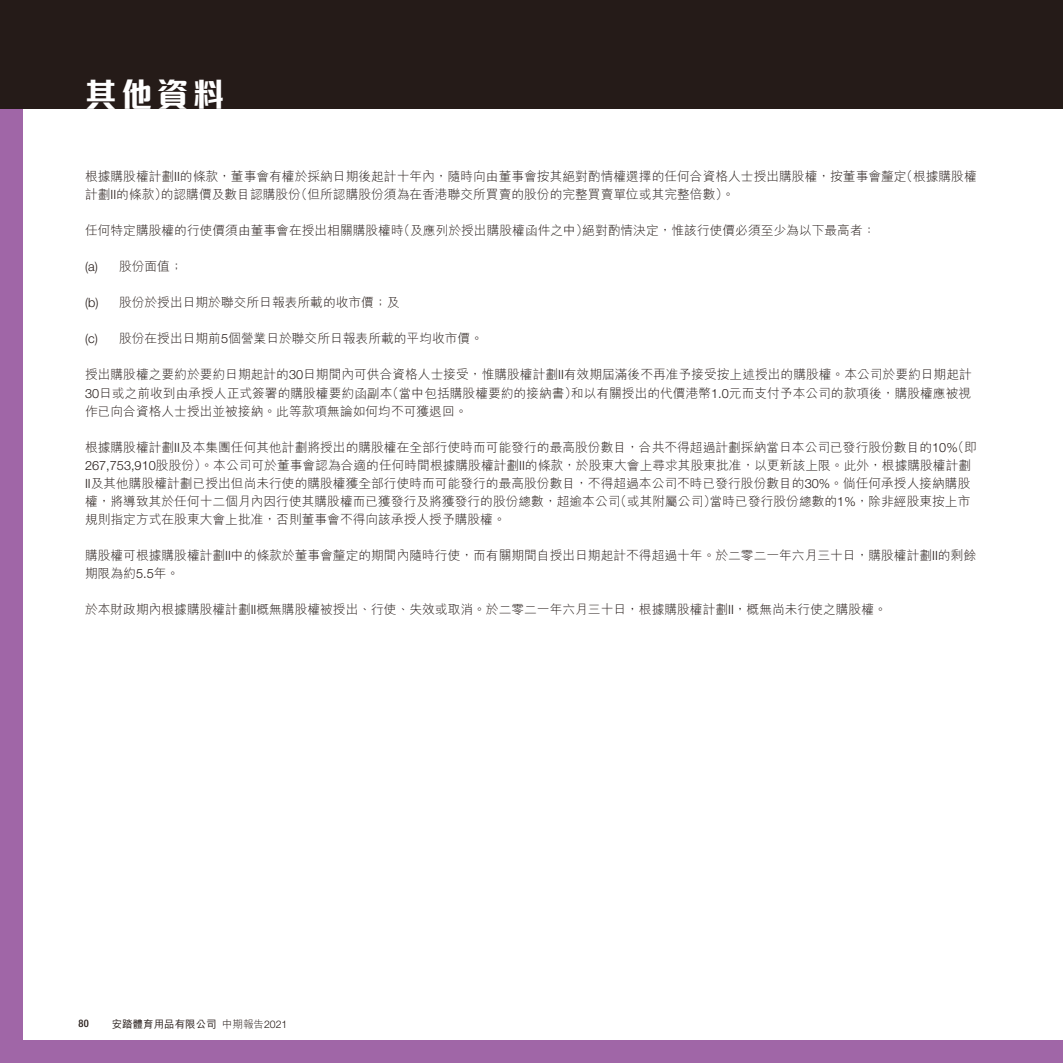
<style>
.page{position:relative;width:1063px;height:1063px;background:#fff}
.page>*{position:absolute;margin:0;border:0;box-sizing:border-box;transform-origin:0 0}
.t1{font:800 33px "M Elle HK";color:#fff;scale:.95 1}
.t2{font:300 12.75px/18px "M Hei HK";color:#231916}
.t3{font:500 10.5px "M Hei HK";color:#231916}
.t4{font:500 condensed 10.5px "Helvetica Neue LT Std";color:#231916}
.s1{font-family:"Helvetica Neue LT Std"}
.s2{font-weight:300}
.s3{font-family:"Helvetica Neue LT Std";font-weight:300}
</style>
<div class="page">
<div style="left:0;top:1041px;width:1063px;height:22px;background:#a066a7"></div>
<div style="left:0;top:0;width:22px;height:1063px;background:#a066a7"></div>
<div style="left:0;top:0;width:1063px;height:108px;background:#251b18"></div>
<h1 class="t1" style="left:85px;top:78px;width:148px">其他資料</h1>
<p class="t2" style="left:85px;top:168px;width:893px">根據購股權計劃<span class="s1">II</span>的條款，董事會有權於採納日期後起計十年內，隨時向由董事會按其絕對酌情權選擇的任何合資格人士授出購股權，按董事會釐定（根據購股權計劃<span class="s1">II</span>的條款）的認購價及數目認購股份（但所認購股份須為在香港聯交所買賣的股份的完整買賣單位或其完整倍數）。</p>
<p class="t2" style="left:85px;top:222px;width:792px">任何特定購股權的行使價須由董事會在授出相關購股權時（及應列於授出購股權函件之中）絕對酌情決定，惟該行使價必須至少為以下最高者：</p>
<p class="t2" style="left:85px;top:258px;width:99px"><span class="s1">(a)</span> 股份面值；</p>
<p class="t2" style="left:85px;top:294px;width:316px"><span class="s1">(b)</span> 股份於授出日期於聯交所日報表所載的收市價；及</p>
<p class="t2" style="left:85px;top:330px;width:400px"><span class="s1">(c)</span> 股份在授出日期前<span class="s1">5</span>個營業日於聯交所日報表所載的平均收市價。</p>
<p class="t2" style="left:85px;top:366px;width:888px;text-align:justify">授出購股權之要約於要約日期起計的<span class="s1">30</span>日期間內可供合資格人士接受，惟購股權計劃<span class="s1">II</span>有效期屆滿後不再准予接受按上述授出的購股權。本公司於要約日期起計<span class="s1">30</span>日或之前收到由承授人正式簽署的購股權要約函副本（當中包括購股權要約的接納書）和以有關授出的代價港幣<span class="s1">1.0</span>元而支付予本公司的款項後，購股權應被視作已向合資格人士授出並被接納。此等款項無論如何均不可獲退回。</p>
<p class="t2" style="left:85px;top:438px;width:893px">根據購股權計劃<span class="s1">II</span>及本集團任何其他計劃將授出的購股權在全部行使時而可能發行的最高股份數目，合共不得超過計劃採納當日本公司已發行股份數目的<span class="s1">10%</span>（即<span class="s1">267,753,910</span>股股份）。本公司可於董事會認為合適的任何時間根據購股權計劃<span class="s1">II</span>的條款，於股東大會上尋求其股東批准，以更新該上限。此外，根據購股權計劃<span class="s1">II</span>及其他購股權計劃已授出但尚未行使的購股權獲全部行使時而可能發行的最高股份數目，不得超過本公司不時已發行股份數目的<span class="s1">30%</span>。倘任何承授人接納購股權，將導致其於任何十二個月內因行使其購股權而已獲發行及將獲發行的股份總數，超逾本公司（或其附屬公司）當時已發行股份總數的<span class="s1">1%</span>，除非經股東按上市規則指定方式在股東大會上批准，否則董事會不得向該承授人授予購股權。</p>
<p class="t2" style="left:85px;top:546px;width:893px">購股權可根據購股權計劃<span class="s1">II</span>中的條款於董事會釐定的期間內隨時行使，而有關期間自授出日期起計不得超過十年。於二零二一年六月三十日，購股權計劃<span class="s1">II</span>的剩餘期限為約<span class="s1">5.5</span>年。</p>
<p class="t2" style="left:85px;top:600px;width:803px">於本財政期內根據購股權計劃<span class="s1">II</span>概無購股權被授出、行使、失效或取消。於二零二一年六月三十日，根據購股權計劃<span class="s1">II</span>，概無尚未行使之購股權。</p>
<p class="t4" style="left:79px;top:1017px;width:12px">80</p>
<p class="t3" style="left:112px;top:1016px;width:177px">安踏體育用品有限公司<span class="s2">中期報告</span><span class="s3">2021</span></p>
</div>
